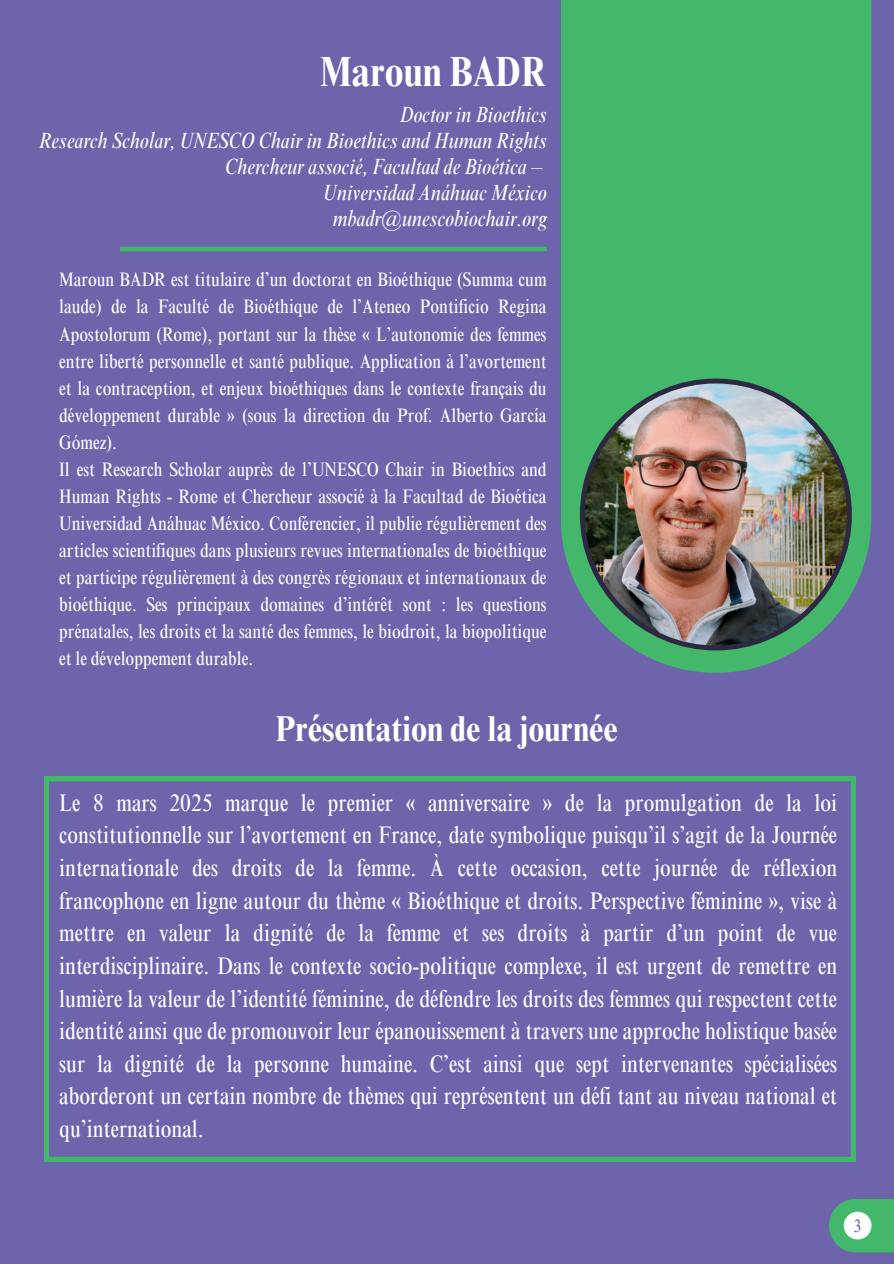
<style>
.page{position:relative;width:894px;height:1264px;background:#fff}
.page>*{position:absolute;margin:0;border:0;box-sizing:border-box;transform-origin:0 0}
.t1{font:700 condensed 42.15px "Times NRMT Pro";color:#fff}
.t2{font:700 condensed 36px "Times NRMT Pro";color:#fff}
.t3{font:condensed 24px/32.7px "Times NRMT Pro";color:#fff;text-align:justify}
.t4{font:italic condensed 22.5px/25.8px "Times NRMT Pro";color:#fff;text-align:right}
.t5{font:condensed 19.5px/27px "Times NRMT Pro";color:#fff}
.t6{font:condensed 18px "Times NRMT Pro";color:#6d64ac}
</style>
<div class="page">
<div style="left:0;top:0;width:893px;height:1263px;background:#6d64ac"></div>
<div style="left:561px;top:0;width:310px;height:672px;background:#43b86b"></div>
<img style="left:579px;top:378px;width:272px;height:272px">
<hr style="left:120px;top:247px;width:426px;height:4px;background:#43b86b">
<svg style="left:45px;top:776px;width:810px;height:385px"></svg>
<div style="left:828px;top:1198px;width:65px;height:54px;background:#43b86b"></div>
<svg style="left:843px;top:1211px;width:28px;height:28px"></svg>
<h1 class="t1" style="left:320px;top:47px;width:227px">Maroun BADR</h1>
<p class="t4" style="left:39px;top:102px;width:509px">Doctor in Bioethics<br>Research Scholar, UNESCO Chair in Bioethics and Human Rights Chercheur associé, Facultad de Bioética –<br>Universidad Anáhuac México<br>mbadr@unescobiochair.org</p>
<p class="t5" style="left:59px;top:266px;width:489px">Maroun BADR est titulaire d’un doctorat en Bioéthique (Summa cum laude) de la Faculté de Bioéthique de l’Ateneo Pontificio Regina Apostolorum (Rome), portant sur la thèse « L’autonomie des femmes entre liberté personnelle et santé publique. Application à l’avortement et la contraception, et enjeux bioéthiques dans le contexte français du développement durable » (sous la direction du Prof. Alberto García Gómez).<br>Il est Research Scholar auprès de l’UNESCO Chair in Bioethics and Human Rights - Rome et Chercheur associé à la Facultad de Bioética Universidad Anáhuac México. Conférencier, il publie régulièrement des articles scientifiques dans plusieurs revues internationales de bioéthique et participe régulièrement à des congrès régionaux et internationaux de bioéthique. Ses principaux domaines d’intérêt sont : les questions prénatales, les droits et la santé des femmes, le biodroit, la biopolitique et le développement durable.</p>
<h2 class="t2" style="left:276px;top:708px;width:343px">Présentation de la journée</h2>
<p class="t3" style="left:59px;top:786px;width:779px">Le 8 mars 2025 marque le premier « anniversaire » de la promulgation de la loi constitutionnelle sur l’avortement en France, date symbolique puisqu’il s’agit de la Journée internationale des droits de la femme. À cette occasion, cette journée de réflexion francophone en ligne autour du thème « Bioéthique et droits. Perspective féminine », vise à mettre en valeur la dignité de la femme et ses droits à partir d’un point de vue interdisciplinaire. Dans le contexte socio-politique complexe, il est urgent de remettre en lumière la valeur de l’identité féminine, de défendre les droits des femmes qui respectent cette identité ainsi que de promouvoir leur épanouissement à travers une approche holistique basée sur la dignité de la personne humaine. C’est ainsi que sept intervenantes spécialisées aborderont un certain nombre de thèmes qui représentent un défi tant au niveau national et qu’international.</p>
<p class="t6" style="left:853px;top:1215px;width:10px">3</p>
</div>
